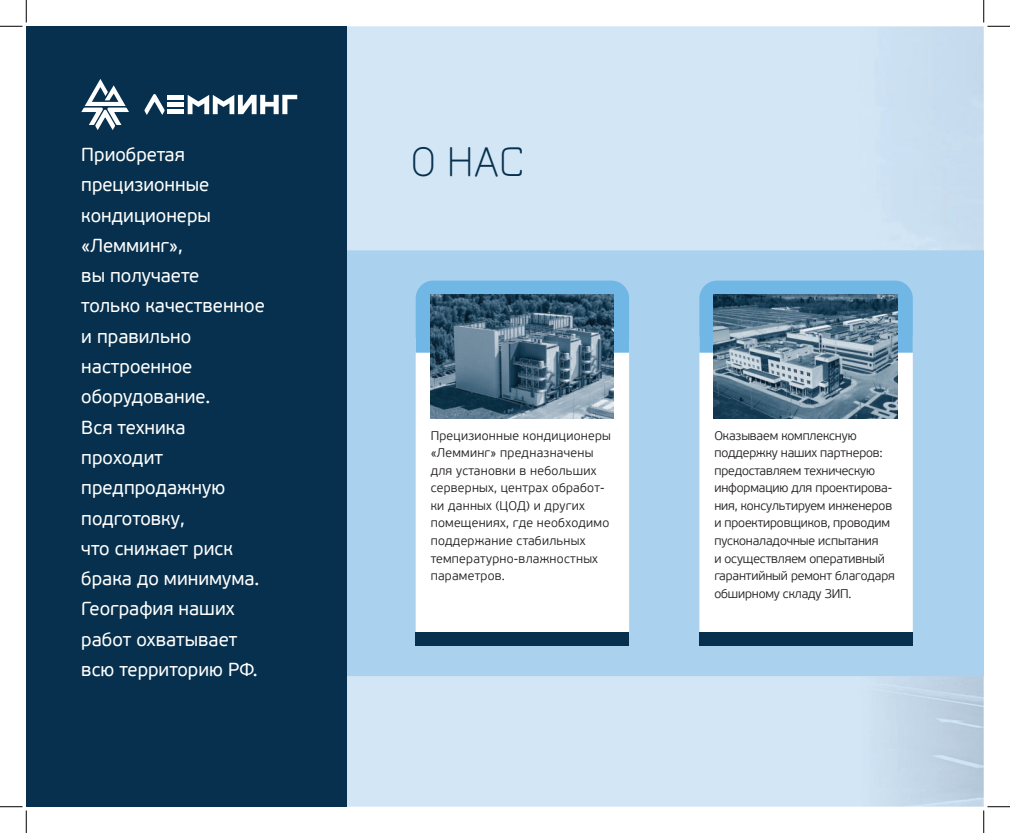
<style>
.page{position:relative;width:1010px;height:833px;background:#fff}
.page>*{position:absolute;margin:0;border:0;box-sizing:border-box;transform-origin:0 0}
.t1{font:300 45px "Jura";color:#06304d}
.t2{font:18.75px/30.2px "PF Beau Sans Pro";color:#fff}
.t3{font:300 12.5px/17.5px "PF Beau Sans Pro";letter-spacing:-.01em;color:#231f20}
.t4{font:300 12.5px/17.5px "PF Beau Sans Pro";letter-spacing:.02em;color:#231f20}
</style>
<div class="page">
<img style="left:346px;top:26px;width:637px;height:780px">
<div style="left:346px;top:250px;width:637px;height:425px;background:#aad1ee"></div>
<div style="left:26px;top:26px;width:320px;height:780px;background:#06304d"></div>
<svg style="left:415px;top:352px;width:214px;height:280px"></svg>
<svg style="left:415px;top:280px;width:214px;height:72px;background:#73b7e4"></svg>
<div style="left:415px;top:632px;width:214px;height:13px;background:#06304d"></div>
<img style="left:430px;top:294px;width:183px;height:124px">
<svg style="left:699px;top:352px;width:213px;height:280px"></svg>
<svg style="left:699px;top:280px;width:213px;height:72px;background:#74b7e4"></svg>
<div style="left:699px;top:632px;width:213px;height:13px;background:#06304d"></div>
<img style="left:713px;top:294px;width:184px;height:124px">
<svg style="left:81px;top:79px;width:48px;height:51px"></svg>
<svg style="left:144px;top:94px;width:21px;height:21px"></svg>
<svg style="left:188px;top:95px;width:109px;height:19px"></svg>
<div style="left:168px;top:95px;width:16px;height:5px;background:#fff"></div>
<div style="left:168px;top:109px;width:16px;height:5px;background:#fff"></div>
<div style="left:168px;top:102px;width:16px;height:5px;background:#fff"></div>
<svg style="left:0;top:0;width:27px;height:27px"></svg>
<svg style="left:0;top:806px;width:27px;height:26px"></svg>
<svg style="left:983px;top:0;width:26px;height:27px"></svg>
<svg style="left:983px;top:806px;width:26px;height:26px"></svg>
<p class="t2" style="left:81px;top:140px;width:185px">Приобретая прецизионные кондиционеры «Лемминг»,<br>вы получаете<br>только качественное и правильно настроенное оборудование.<br>Вся техника проходит предпродажную подготовку,<br>что снижает риск брака до минимума.<br>География наших работ охватывает всю территорию РФ.</p>
<h1 class="t1" style="left:410px;top:128px;width:116px">О НАС</h1>
<p class="t4" style="left:430px;top:427px;width:182px">Прецизионные кондиционеры «Лемминг» предназначены для установки в небольших серверных, центрах обработ&shy;ки данных (ЦОД) и других помещениях, где необходимо поддержание стабильных температурно-влажностных параметров.</p>
<p class="t3" style="left:714px;top:427px;width:182px">Оказываем комплексную поддержку наших партнеров: предоставляем техническую информацию для проектирова&shy;ния, консультируем инженеров и проектировщиков, проводим пусконаладочные испытания<br>и осуществляем оперативный гарантийный ремонт благодаря обширному складу ЗИП.</p>
</div>
